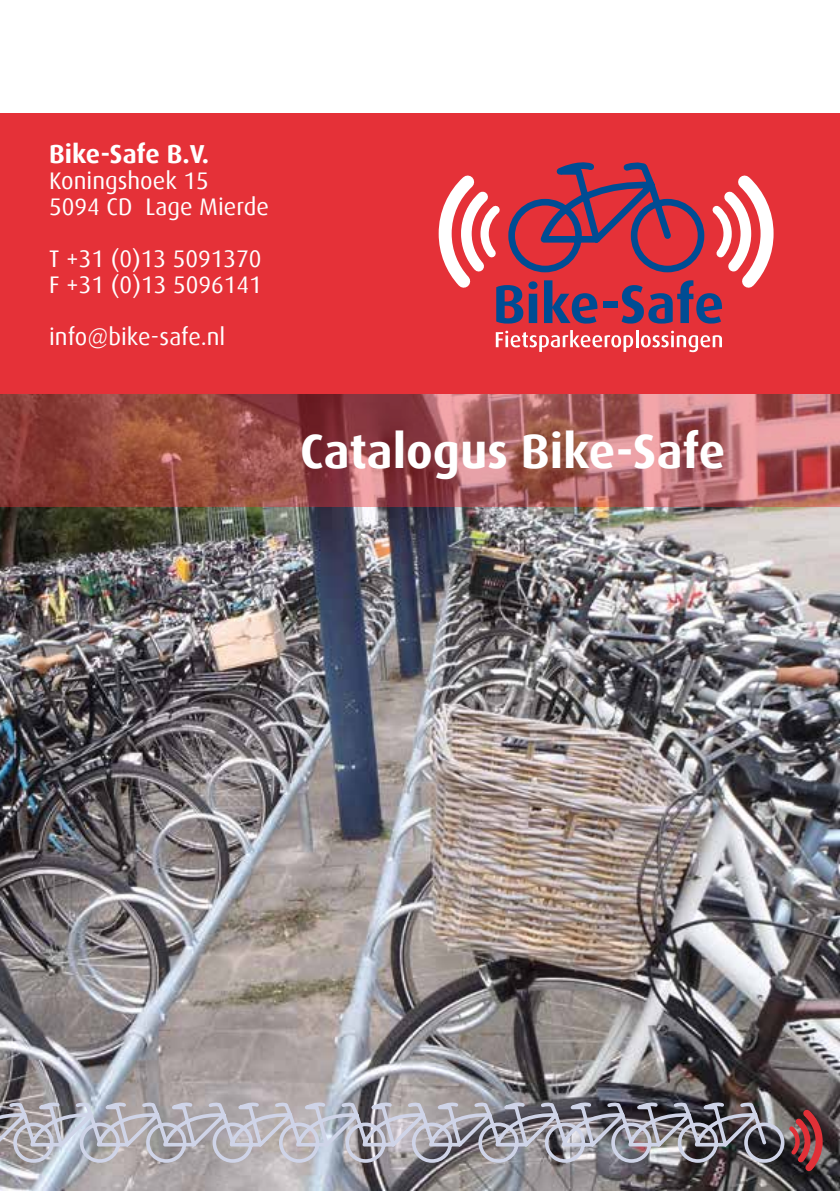
<style>
.page{position:relative;width:840px;height:1191px;background:#fff}
.page>*{position:absolute;margin:0;border:0;box-sizing:border-box;transform-origin:0 0}
.t1{font:700 48px "Dax";color:#fff}
.t2{font:700 26px "Dax";letter-spacing:-.005em;color:#fff}
.t3{font:24px/26px "Dax";color:#fff}
</style>
<div class="page">
<img style="left:0;top:506px;width:839px;height:685px">
<svg style="left:0;top:394px;width:839px;height:112px;background:#a15755"></svg>
<div style="left:0;top:113px;width:839px;height:281px;background:#e53138"></div>
<svg style="left:438px;top:185px;width:336px;height:98px"></svg>
<svg style="left:455px;top:162px;width:301px;height:161px"></svg>
<svg style="left:495px;top:330px;width:137px;height:22px"></svg>
<hr style="left:635px;top:330px;width:3px;height:17px;background:#fff">
<svg style="left:640px;top:331px;width:81px;height:21px"></svg>
<svg style="left:0;top:1102px;width:822px;height:69px;background:#9a969e"></svg>
<p class="t2" style="left:49px;top:140px;width:161px">Bike-Safe B.V.</p>
<p class="t3" style="left:49px;top:168px;width:221px">Koningshoek 15<br>5094 CD Lage Mierde</p>
<p class="t3" style="left:49px;top:246px;width:214px">T +31 (0)13 5091370<br>F +31 (0)13 5096141</p>
<p class="t3" style="left:49px;top:324px;width:178px">info@bike-safe.nl</p>
<h1 class="t1" style="left:300px;top:424px;width:426px">Catalogus Bike-Safe</h1>
</div>
